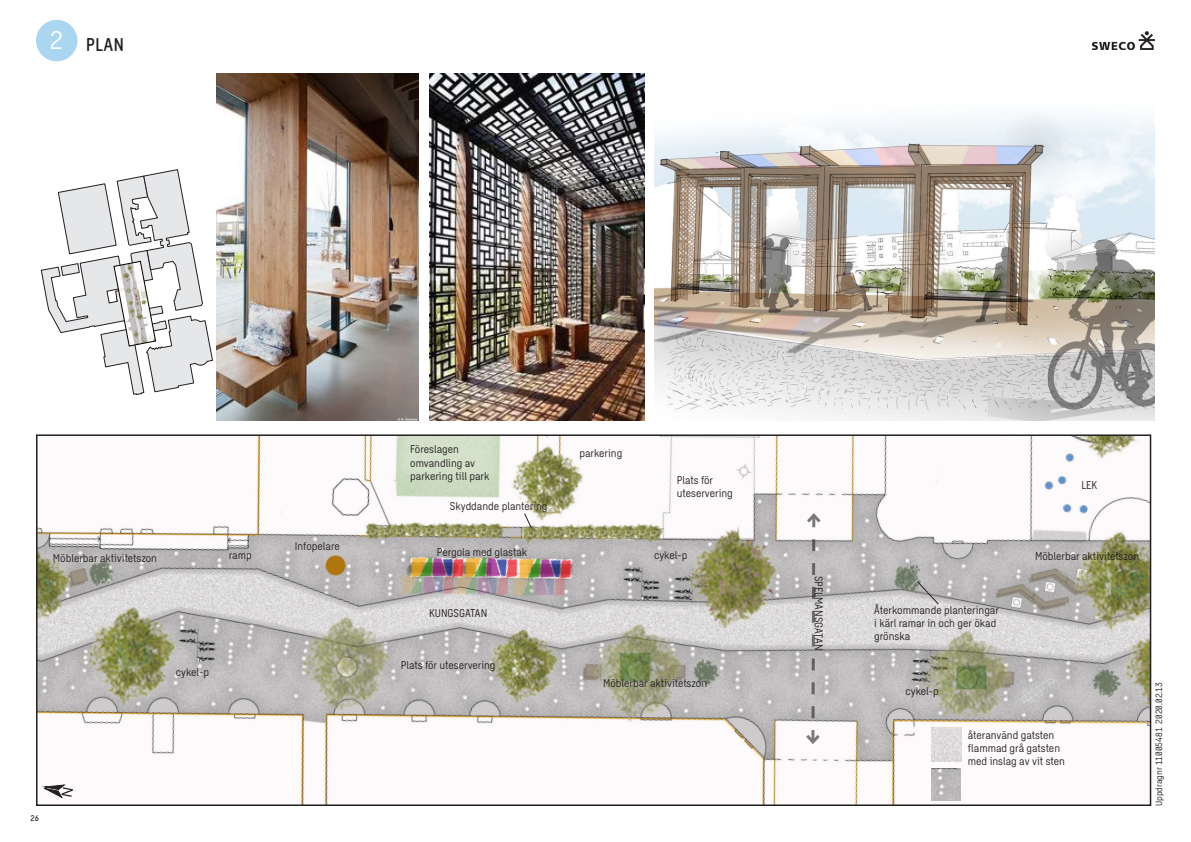
<style>
.page{position:relative;width:1191px;height:842px;background:#fff}
.page>*{position:absolute;margin:0;border:0;box-sizing:border-box;transform-origin:0 0}
.t1{font:24.9px "Sweco Sans";color:#fff}
.Rubrik_1_svart{font:500 18px "Sweco Sans";color:#231f20}
.t2{font:11px/13.2px "Sweco Sans";color:#231f20}
.t3{font:9px "Sweco Sans";color:#231f20}
.t4{font:500 8px "Sweco Sans";color:#231f20}
</style>
<div class="page">
<svg style="left:41px;top:169px;width:172px;height:226px"></svg>
<img style="left:39px;top:437px;width:1109px;height:366px">
<div style="left:36px;top:434px;width:1115px;height:372px;border:2px solid #231f20"></div>
<img style="left:655px;top:112px;width:500px;height:309px">
<img style="left:429px;top:74px;width:215px;height:347px">
<img style="left:217px;top:74px;width:202px;height:347px">
<svg style="left:523px;top:513px;width:9px;height:16px"></svg>
<svg style="left:805px;top:512px;width:16px;height:233px"></svg>
<svg style="left:916px;top:581px;width:23px;height:24px"></svg>
<img style="left:931px;top:727px;width:30px;height:34px">
<img style="left:931px;top:768px;width:29px;height:33px">
<svg style="left:44px;top:785px;width:29px;height:13px"></svg>
<div style="left:36px;top:20px;width:41px;height:41px;background:#aad6f2;border-radius:50%"></div>
<img style="left:1092px;top:31px;width:63px;height:18px">
<p class="t1" style="left:50px;top:26px;width:14px">2</p>
<p class="Rubrik_1_svart" style="left:86px;top:34px;width:40px">PLAN</p>
<p class="t2" style="left:410px;top:443px;width:81px">Föreslagen omvandling av parkering till park</p>
<p class="t2" style="left:579px;top:447px;width:44px">parkering</p>
<p class="t2" style="left:450px;top:499px;width:99px">Skyddande plantering</p>
<p class="t2" style="left:677px;top:473px;width:58px">Plats för uteservering</p>
<p class="t2" style="left:295px;top:540px;width:46px">Infopelare</p>
<p class="t2" style="left:53px;top:552px;width:106px">Möblerbar aktivitetszon</p>
<p class="t2" style="left:437px;top:545px;width:92px">Pergola med glastak</p>
<p class="t2" style="left:654px;top:549px;width:35px">cykel-p</p>
<p class="t2" style="left:229px;top:548px;width:25px">ramp</p>
<p class="t2" style="left:176px;top:665px;width:35px">cykel-p</p>
<p class="t2" style="left:429px;top:606px;width:60px">KUNGSGATAN</p>
<p class="t2" style="left:401px;top:659px;width:96px">Plats för uteservering</p>
<p class="t2" style="left:603px;top:676px;width:106px">Möblerbar aktivitetszon</p>
<p class="t4" style="left:31px;top:814px;width:10px">26</p>
<p class="t2" style="left:825px;top:575px;width:76px;rotate:90deg">SPELMANSGATAN</p>
<p class="t2" style="left:1081px;top:479px;width:17px">LEK</p>
<p class="t2" style="left:1035px;top:550px;width:106px">Möblerbar aktivitetszon</p>
<p class="t2" style="left:874px;top:604px;width:126px">Återkommande planteringar i kärl ramar in och ger ökad grönska</p>
<p class="t2" style="left:905px;top:685px;width:35px">cykel-p</p>
<p class="t2" style="left:968px;top:728px;width:88px">återanvänd gatsten</p>
<p class="t2" style="left:968px;top:741px;width:98px">flammad grå gatsten med inslag av vit sten</p>
<p class="t3" style="left:1153px;top:806px;width:125px;rotate:-90deg">Uppdragnr 11005481 2020.02.13</p>
</div>
